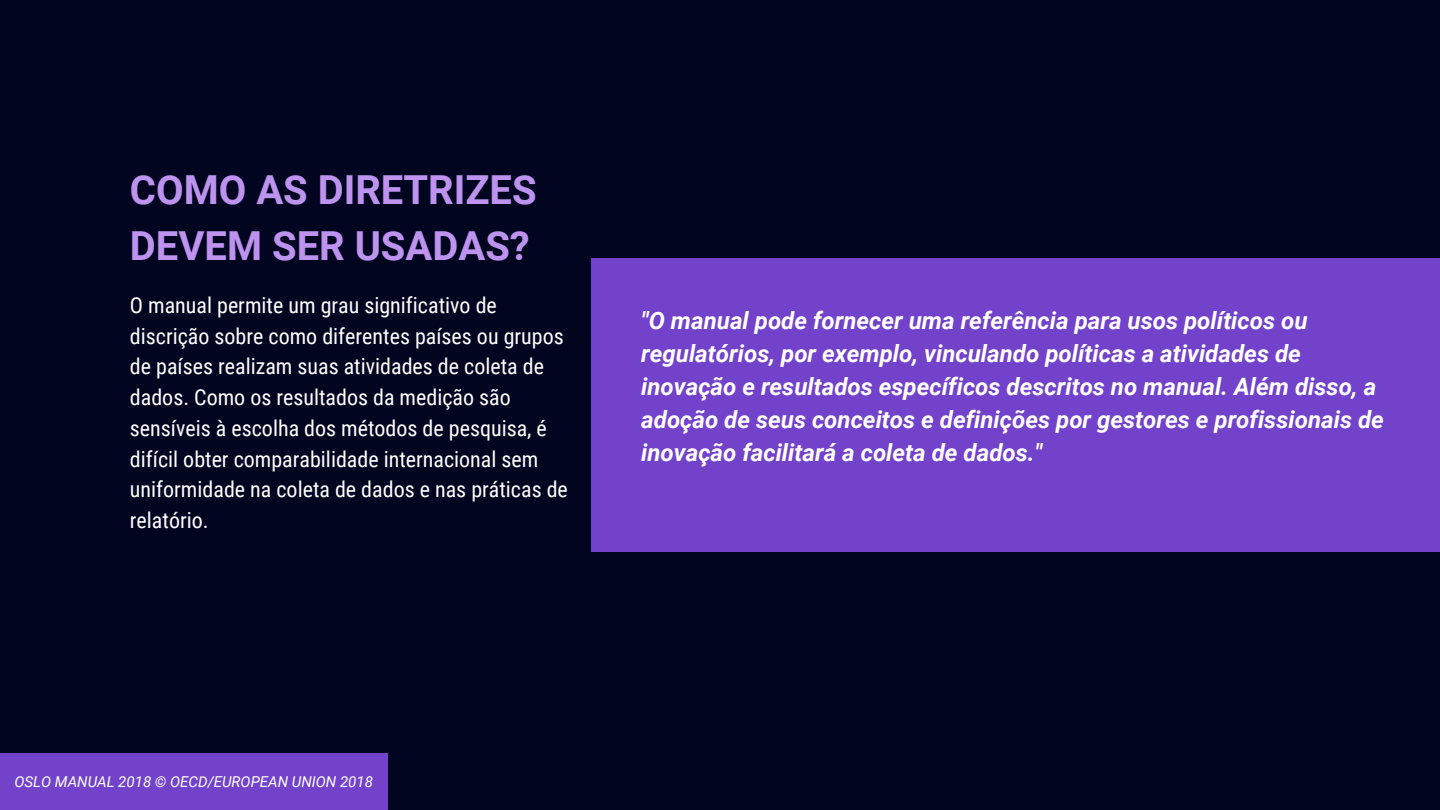
<style>
.page{position:relative;width:1440px;height:810px;background:#020520}
.page>*{position:absolute;margin:0;border:0;box-sizing:border-box;transform-origin:0 0}
.t1{font:700 40px/55.5px "Roboto";color:#bd93ef}
.t2{font:italic 700 24px/33px "Roboto";color:#fff}
.t3{font:22px/30.8px "Roboto Condensed";color:#fff}
.t4{font:italic 15px "Roboto";color:#fff}
</style>
<div class="page">
<div style="left:591px;top:258px;width:849px;height:294px;background:#7242cb"></div>
<div style="left:0;top:753px;width:388px;height:57px;background:#7242cb"></div>
<h1 class="t1" style="left:130px;top:163px;width:408px">COMO AS DIRETRIZES<br>DEVEM SER USADAS?</h1>
<p class="t3" style="left:130px;top:290px;width:439px">O manual permite um grau significativo de discrição sobre como diferentes países ou grupos de países realizam suas atividades de coleta de dados. Como os resultados da medição são sensíveis à escolha dos métodos de pesquisa, é difícil obter comparabilidade internacional sem uniformidade na coleta de dados e nas práticas de relatório.</p>
<p class="t2" style="left:641px;top:304px;width:744px">"O manual pode fornecer uma referência para usos políticos ou regulatórios, por exemplo, vinculando políticas a atividades de inovação e resultados específicos descritos no manual. Além disso, a adoção de seus conceitos e definições por gestores e profissionais de inovação facilitará a coleta de dados."</p>
<p class="t4" style="left:15px;top:773px;width:360px">OSLO MANUAL 2018 © OECD/EUROPEAN UNION 2018</p>
</div>
